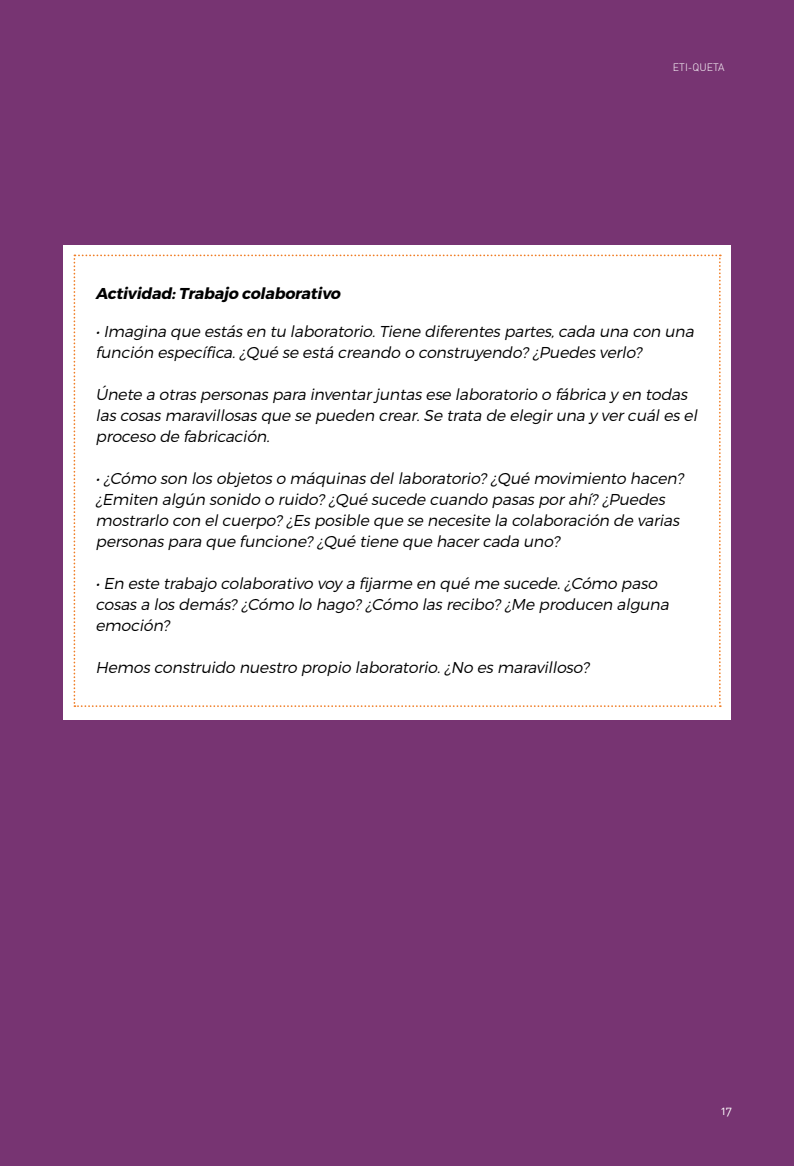
<style>
.page{position:relative;width:794px;height:1166px;background:#773472}
.page>*{position:absolute;margin:0;border:0;box-sizing:border-box;transform-origin:0 0}
.t1{font:italic 300 15.75px/21px "Montserrat";letter-spacing:-.01em;color:#000}
.t2{font:italic 700 15.75px "Montserrat";color:#000}
.t3{font:12.25px "DIN Regular Alternate";color:#fff}
.t4{font:300 10.67px "DIN Pro";color:#fff}
</style>
<div class="page">
<div style="left:63px;top:245px;width:668px;height:474px;background:#fff"></div>
<svg style="left:74px;top:254px;width:647px;height:453px"></svg>
<p class="t4" style="left:673px;top:60px;width:53px">ETI-QUETA</p>
<p class="t2" style="left:95px;top:283px;width:250px">Actividad:Trabajo colaborativo</p>
<p class="t1" style="left:95px;top:321px;width:603px">•Imagina que estás en tu laboratorio.Tiene diferentes partes,cada una con una función específica.¿Qué se está creando o construyendo? ¿Puedes verlo?</p>
<p class="t1" style="left:95px;top:384px;width:606px">Únete a otras personas para inventarjuntas ese laboratorio o fábrica y en todas las cosas maravillosas que se pueden crear.Se trata de elegiruna y vercuáles el proceso de fabricación.</p>
<p class="t1" style="left:95px;top:468px;width:592px">•¿Cómo son los objetos o máquinas dellaboratorio? ¿Qué movimiento hacen? ¿Emiten algún sonido o ruido? ¿Qué sucede cuando pasas porahí? ¿Puedes mostrarlo con elcuerpo? ¿Es posible que se necesite la colaboración de varias personas para que funcione? ¿Qué tiene que hacercada uno?</p>
<p class="t1" style="left:95px;top:573px;width:578px">•En este trabajo colaborativo voy a fijarme en qué me sucede.¿Cómo paso cosas a los demás? ¿Cómo lo hago? ¿Cómo las recibo? ¿Me producen alguna emoción?</p>
<p class="t1" style="left:95px;top:657px;width:498px">Hemos construido nuestro propio laboratorio.¿No es maravilloso?</p>
<p class="t3" style="left:721px;top:1103px;width:12px">17</p>
</div>
